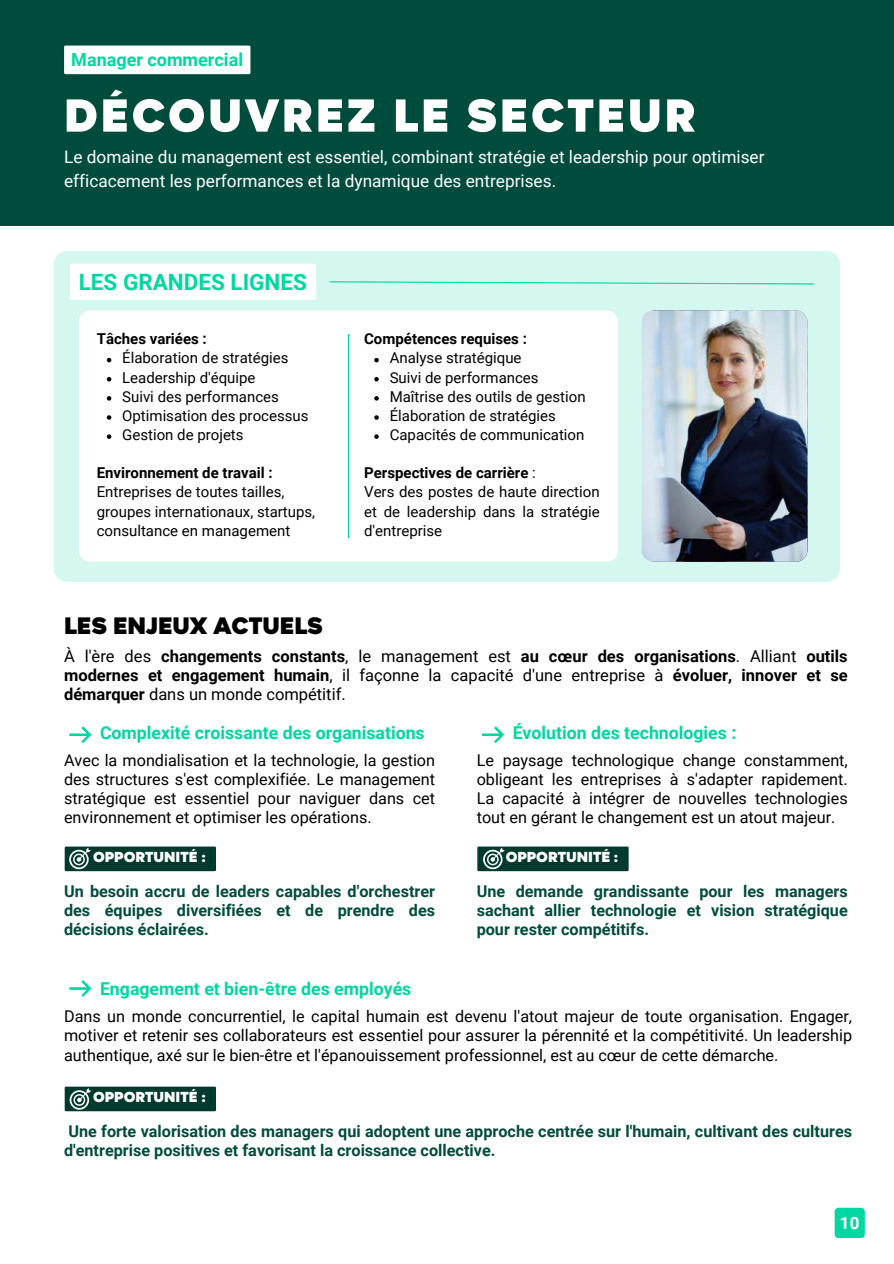
<style>
.page{position:relative;width:894px;height:1264px;background:#fff}
.page>*{position:absolute;margin:0;border:0;box-sizing:border-box;transform-origin:0 0}
.t1{font:900 52.5px "Magenos";letter-spacing:.055em;color:#fff}
.t2{font:900 27px "Magenos";color:#000}
.t3{font:700 22.5px "Roboto";color:#00d7a1}
.t4{font:700 18px "Roboto";color:#00d7a1}
.t5{font:700 17.7px "Roboto";color:#00d7a1}
.t6{font:17.25px/23.7px "Roboto";color:#fff}
.t7{font:700 16.95px "Roboto";color:#fff}
.t8{font:700 16.5px/19.2px "Roboto";color:#000;text-align:justify}
.t9{font:900 16.5px "Magenos";color:#fff}
.t10{font:16.2px/19.2px "Roboto";color:#000;text-align:justify}
.t11{font:700 16.2px/19.2px "Roboto";color:#004c3c;text-align:justify}
.t12{font:15px/19.2px "Roboto";color:#000}
.t13{font:700 15px "Roboto";color:#000}
.s1{font-weight:700}
.s2{font-weight:400}
</style>
<div class="page">
<div style="left:0;top:0;width:893px;height:225px;background:#004c3c"></div>
<div style="left:54px;top:251px;width:785px;height:331px;background:#d4f8ef;border-radius:13px"></div>
<svg style="left:330px;top:281px;width:484px;height:4px"></svg>
<div style="left:79px;top:310px;width:539px;height:251px;background:#fff;border-radius:11px"></div>
<hr style="left:348px;top:334px;width:1px;height:204px;background:#00d7a1">
<svg style="left:69px;top:726px;width:22px;height:17px"></svg>
<svg style="left:482px;top:726px;width:22px;height:17px"></svg>
<div style="left:477px;top:846px;width:151px;height:25px;background:#003a2e"></div>
<svg style="left:483px;top:847px;width:21px;height:22px"></svg>
<svg style="left:69px;top:980px;width:22px;height:16px"></svg>
<div style="left:65px;top:1086px;width:151px;height:25px;background:#003a2e"></div>
<svg style="left:70px;top:1088px;width:21px;height:21px"></svg>
<div style="left:834px;top:1207px;width:30px;height:31px;background:#00d7a1;border-radius:4px"></div>
<div style="left:65px;top:846px;width:151px;height:25px;background:#003a2e"></div>
<svg style="left:69px;top:847px;width:22px;height:22px"></svg>
<img style="left:641px;top:310px;width:166px;height:251px;border-radius:11px">
<div style="left:70px;top:264px;width:246px;height:36px;background:#fff"></div>
<svg style="left:107px;top:358px;width:4px;height:4px"></svg>
<svg style="left:107px;top:377px;width:4px;height:4px"></svg>
<svg style="left:107px;top:396px;width:4px;height:4px"></svg>
<svg style="left:107px;top:415px;width:4px;height:5px"></svg>
<svg style="left:107px;top:434px;width:4px;height:5px"></svg>
<svg style="left:374px;top:358px;width:4px;height:4px"></svg>
<svg style="left:374px;top:377px;width:4px;height:4px"></svg>
<svg style="left:374px;top:396px;width:4px;height:4px"></svg>
<svg style="left:374px;top:415px;width:4px;height:5px"></svg>
<svg style="left:374px;top:434px;width:4px;height:5px"></svg>
<div style="left:64px;top:46px;width:186px;height:28px;background:#fff"></div>
<p class="t4" style="left:71px;top:49px;width:173px">Manager commercial</p>
<h1 class="t1" style="left:64px;top:88px;width:633px">DÉCOUVREZ LE SECTEUR</h1>
<p class="t6" style="left:64px;top:145px;width:701px">Le domaine du management est essentiel, combinant stratégie et leadership pour optimiser efficacement les performances et la dynamique des entreprises.</p>
<h3 class="t3" style="left:79px;top:269px;width:229px">LES GRANDES LIGNES</h3>
<p class="t13" style="left:97px;top:330px;width:112px">Tâches variées :</p>
<p class="t12" style="left:122px;top:349px;width:188px">Élaboration de stratégies<br>Leadership d'équipe<br>Suivi des performances<br>Optimisation des processus<br>Gestion de projets</p>
<p class="t13" style="left:97px;top:464px;width:177px">Environnement de travail :</p>
<p class="t12" style="left:97px;top:482px;width:220px">Entreprises de toutes tailles, groupes internationaux, startups, consultance en management</p>
<h2 class="t2" style="left:64px;top:611px;width:260px">LES ENJEUX ACTUELS</h2>
<p class="t13" style="left:364px;top:330px;width:164px">Compétences requises :</p>
<p class="t12" style="left:389px;top:349px;width:197px">Analyse stratégique<br>Suivi de performances<br>Maîtrise des outils de gestion<br>Élaboration de stratégies<br>Capacités de communication</p>
<p class="t12" style="left:364px;top:463px;width:237px"><span class="s1">Perspectives de carrière</span> :<br>Vers des postes de haute direction et de leadership dans la stratégie d'entreprise</p>
<p class="t8" style="left:64px;top:646px;width:785px"><span class="s2">À l'ère des</span> changements constants<span class="s2">, le management est</span> au cœur des organisations<span class="s2">. Alliant</span> outils modernes et engagement humain<span class="s2">, il façonne la capacité d'une entreprise à</span> évoluer, innover et se démarquer <span class="s2">dans un monde compétitif.</span></p>
<p class="t5" style="left:100px;top:723px;width:326px">Complexité croissante des organisations</p>
<p class="t10" style="left:64px;top:750px;width:372px">Avec la mondialisation et la technologie, la gestion des structures s'est complexifiée. Le management stratégique est essentiel pour naviguer dans cet environnement et optimiser les opérations.</p>
<p class="t9" style="left:93px;top:848px;width:114px">OPPORTUNITÉ :</p>
<p class="t11" style="left:64px;top:881px;width:372px">Un besoin accru de leaders capables d'orchestrer des équipes diversifiées et de prendre des décisions éclairées.</p>
<p class="t5" style="left:512px;top:723px;width:225px">Évolution des technologies :</p>
<p class="t10" style="left:476px;top:750px;width:372px">Le paysage technologique change constamment, obligeant les entreprises à s'adapter rapidement.<br>La capacité à intégrer de nouvelles technologies tout en gérant le changement est un atout majeur.</p>
<p class="t9" style="left:505px;top:848px;width:114px">OPPORTUNITÉ :</p>
<p class="t11" style="left:476px;top:881px;width:372px">Une demande grandissante pour les managers sachant allier technologie et vision stratégique pour rester compétitifs.</p>
<p class="t5" style="left:100px;top:978px;width:313px">Engagement et bien-être des employés</p>
<p class="t10" style="left:64px;top:1007px;width:789px">Dans un monde concurrentiel, le capital humain est devenu l'atout majeur de toute organisation. Engager, motiver et retenir ses collaborateurs est essentiel pour assurer la pérennité et la compétitivité. Un leadership authentique, axé sur le bien-être et l'épanouissement professionnel, est au cœur de cette démarche.</p>
<p class="t9" style="left:93px;top:1088px;width:114px">OPPORTUNITÉ :</p>
<p class="t11" style="left:64px;top:1121px;width:789px">Une forte valorisation des managers qui adoptent une approche centrée sur l'humain, cultivant des cultures d'entreprise positives et favorisant la croissance collective.</p>
<p class="t7" style="left:839px;top:1212px;width:21px">10</p>
</div>
